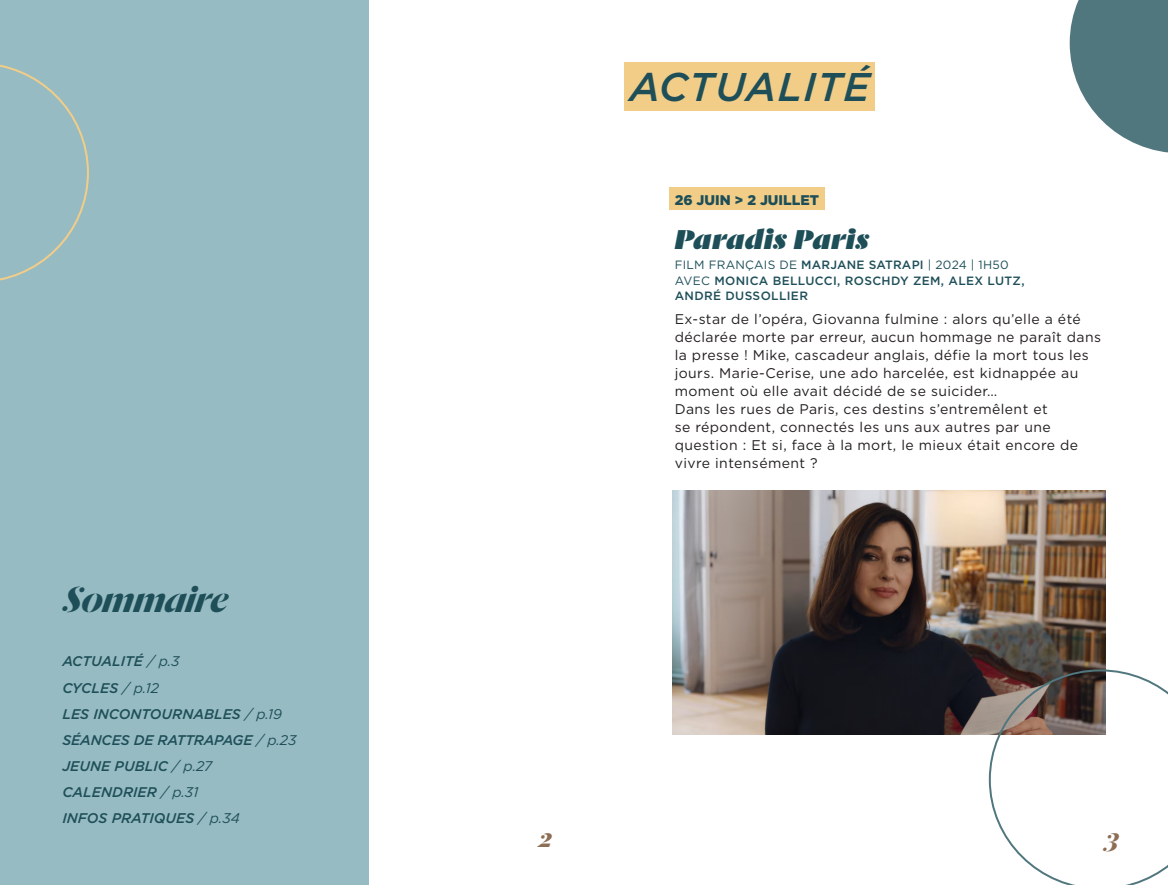
<style>
.page{position:relative;width:1168px;height:885px;background:#fff}
.page>*{position:absolute;margin:0;border:0;box-sizing:border-box;transform-origin:0 0}
.Style_de_paragraphe_2{font:italic 500 40px "Gotham";letter-spacing:.03em;color:#1e4f59}
._01_DATE_LIEU_G{font:italic 700 40px "Dala Moa";color:#1e4f59}
.t1{font:italic 900 30px "Dala Moa";letter-spacing:.03em;color:#1e4f59}
._01_DATE_LIEU_G-2{font:italic 700 30px "Dala Moa";color:#8c6e54}
.t2{font:14px/18px "Gotham";letter-spacing:.03em;color:#231f20}
.t3{font:italic 500 14px "Gotham";color:#1e4f59}
.Style_de_paragraphe_2-2{font:900 14px "Gotham";color:#1e4f59}
.t4{font:500 12px "Gotham";letter-spacing:.03em;color:#1e4f59}
.t5{font:12px "Gotham";letter-spacing:.02em;color:#1e4f59}
.s1{font-weight:400}
.s2{font-weight:500}
</style>
<div class="page">
<div style="left:0;top:0;width:369px;height:884px;background:#97bbc2"></div>
<svg style="left:0;top:64px;width:89px;height:217px"></svg>
<svg style="left:1070px;top:0;width:98px;height:153px"></svg>
<div style="left:624px;top:62px;width:250px;height:49px;background:#f2cd88"></div>
<div style="left:669px;top:187px;width:156px;height:23px;background:#f2cd88"></div>
<img style="left:673px;top:490px;width:433px;height:244px">
<svg style="left:989px;top:669px;width:179px;height:215px"></svg>
<p class="_01_DATE_LIEU_G" style="left:62px;top:573px;width:172px">Sommaire</p>
<p class="t3" style="left:62px;top:652px;width:119px">ACTUALITÉ <span class="s1">/ p.3</span></p>
<p class="t3" style="left:62px;top:678px;width:98px">CYCLES <span class="s1">/ p.12</span></p>
<p class="t3" style="left:62px;top:704px;width:221px">LES INCONTOURNABLES <span class="s1">/ p.19</span></p>
<p class="t3" style="left:62px;top:730px;width:236px">SÉANCES DE RATTRAPAGE <span class="s1">/ p.23</span></p>
<p class="t3" style="left:62px;top:756px;width:152px">JEUNE PUBLIC <span class="s1">/ p.27</span></p>
<p class="t3" style="left:62px;top:782px;width:138px">CALENDRIER <span class="s1">/ p.31</span></p>
<p class="t3" style="left:62px;top:808px;width:179px">INFOS PRATIQUES <span class="s1">/ p.34</span></p>
<p class="Style_de_paragraphe_2" style="left:629px;top:60px;width:242px">ACTUALITÉ</p>
<p class="Style_de_paragraphe_2-2" style="left:675px;top:190px;width:146px">26 JUIN &gt; 2 JUILLET</p>
<p class="t1" style="left:675px;top:218px;width:195px">Paradis Paris</p>
<p class="t5" style="left:675px;top:257px;width:335px">FILM FRANÇAIS DE <span class="s2">MARJANE SATRAPI</span> | 2024 | 1H50</p>
<p class="t4" style="left:675px;top:272px;width:351px"><span class="s1">AVEC</span> MONICA BELLUCCI, ROSCHDY ZEM, ALEX LUTZ,</p>
<p class="t4" style="left:675px;top:288px;width:135px">ANDRÉ DUSSOLLIER</p>
<p class="t2" style="left:675px;top:310px;width:428px">Ex-star de l’opéra, Giovanna fulmine : alors qu’elle a été déclarée morte par erreur, aucun hommage ne paraît dans la presse ! Mike, cascadeur anglais, défie la mort tous les jours. Marie-Cerise, une ado harcelée, est kidnappée au moment où elle avait décidé de se suicider…</p>
<p class="t2" style="left:675px;top:400px;width:405px">Dans les rues de Paris, ces destins s’entremêlent et<br>se répondent, connectés les uns aux autres par une question : Et si, face à la mort, le mieux était encore de vivre intensément ?</p>
<p class="_01_DATE_LIEU_G-2" style="left:539px;top:818px;width:14px">2</p>
<p class="_01_DATE_LIEU_G-2" style="left:1106px;top:818px;width:14px">3</p>
</div>
